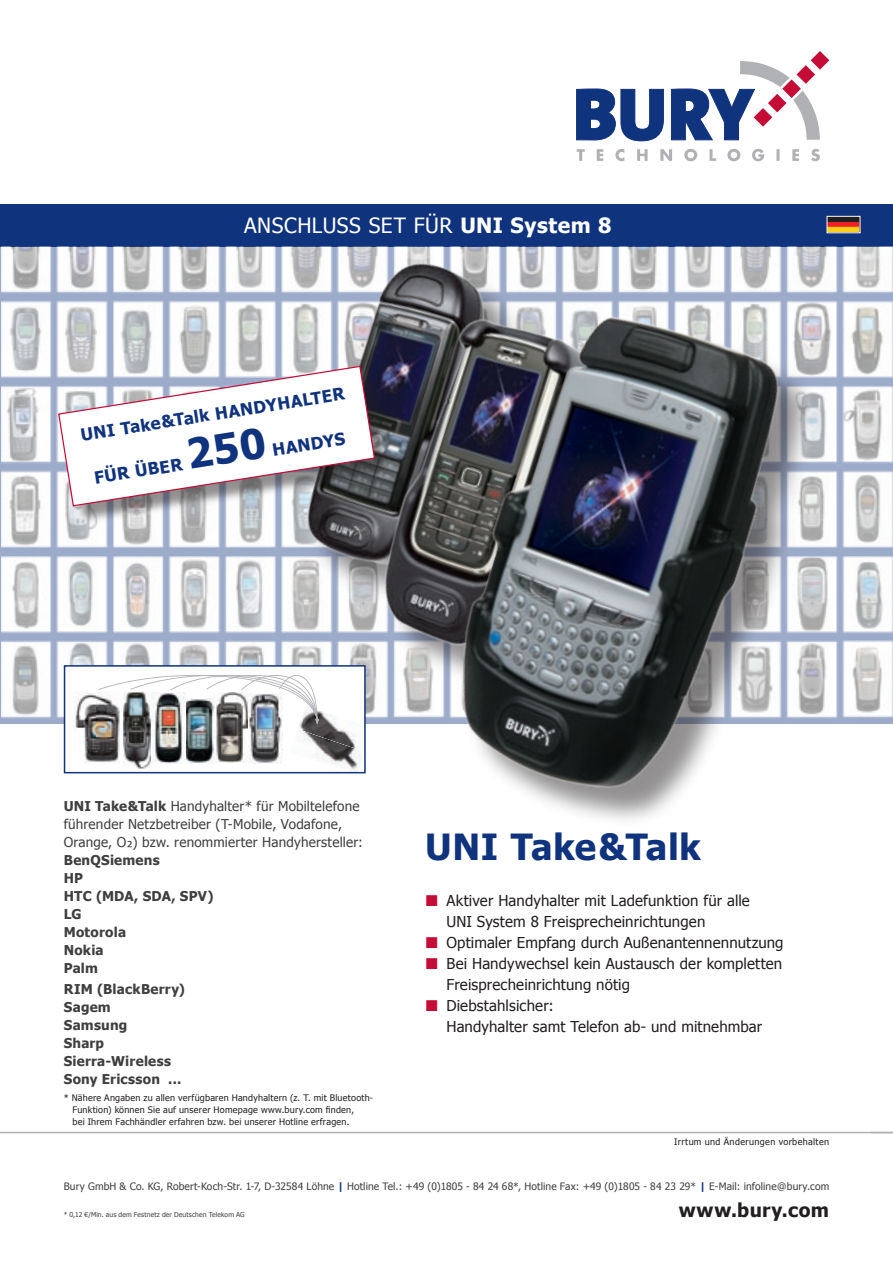
<style>
.page{position:relative;width:893px;height:1263px;background:#fff}
.page>*{position:absolute;margin:0;border:0;box-sizing:border-box;transform-origin:0 0}
.Tytul-duzy-nazwa-produktu{font:700 36px "Tahoma";letter-spacing:.01em;color:#10337e}
.tytul-w-belce{font:21px "Tahoma";letter-spacing:.025em;color:#fff}
.tytul-w-belce-2{font:700 19.05px "Tahoma";letter-spacing:.035em;color:#231f20}
.t1{font:700 16.8px "Tahoma";color:#10337e}
.Punkty-Futures{font:15px/21px "Tahoma";letter-spacing:.01em;color:#231f20}
.Text-podstawowy{font:13.5px/18px "Tahoma";letter-spacing:.015em;color:#3f3f40}
.Text-podstawowy-2{font:700 13.5px "Tahoma";letter-spacing:.015em;color:#3f3f40}
.Gwiazdki-odnosnik{font:10.2px "Tahoma";letter-spacing:.01em;color:#3f3f40}
.Gwiazdki-odnosnik-2{font:9px/12px "Tahoma";letter-spacing:.03em;color:#231f20}
.Gwiazdki-odnosnik-3{font:6.75px "Tahoma";letter-spacing:.02em;color:#3f3f40}
.s1{font-weight:700}
.s2{font-weight:700;color:#10337e}
</style>
<div class="page">
<hr style="left:0;top:1132px;width:893px;height:1px;background:#b0b1b5">
<svg style="left:577px;top:149px;width:8px;height:12px"></svg>
<svg style="left:597px;top:149px;width:6px;height:12px"></svg>
<svg style="left:615px;top:149px;width:9px;height:12px"></svg>
<svg style="left:637px;top:149px;width:11px;height:12px"></svg>
<svg style="left:660px;top:149px;width:12px;height:12px"></svg>
<svg style="left:684px;top:149px;width:13px;height:12px"></svg>
<svg style="left:709px;top:149px;width:7px;height:12px"></svg>
<svg style="left:727px;top:149px;width:13px;height:12px"></svg>
<svg style="left:752px;top:149px;width:12px;height:12px"></svg>
<svg style="left:776px;top:149px;width:3px;height:12px"></svg>
<svg style="left:792px;top:149px;width:7px;height:12px"></svg>
<svg style="left:811px;top:149px;width:9px;height:12px"></svg>
<svg style="left:576px;top:88px;width:88px;height:54px"></svg>
<svg style="left:671px;top:51px;width:158px;height:90px"></svg>
<div style="left:0;top:204px;width:893px;height:43px;background:#10337e"></div>
<img style="left:1px;top:247px;width:892px;height:477px">
<img style="left:279px;top:246px;width:241px;height:349px">
<img style="left:355px;top:299px;width:69px;height:370px">
<div style="left:463px;top:317px;width:358px;height:513px;background:#231f20;opacity:.5"></div>
<img style="left:424px;top:291px;width:382px;height:526px">
<div style="left:65px;top:666px;width:300px;height:107px;background:#fff"></div>
<img style="left:299px;top:710px;width:39px;height:19px">
<img style="left:299px;top:729px;width:61px;height:41px">
<img style="left:215px;top:724px;width:33px;height:38px">
<img style="left:248px;top:724px;width:35px;height:39px">
<img style="left:73px;top:693px;width:47px;height:71px">
<img style="left:185px;top:724px;width:30px;height:40px">
<img style="left:123px;top:724px;width:28px;height:45px">
<img style="left:151px;top:724px;width:33px;height:40px">
<img style="left:98px;top:675px;width:221px;height:49px">
<div style="left:64px;top:665px;width:302px;height:108px;border:2px solid #10337e"></div>
<svg style="left:829px;top:218px;width:29px;height:13px"></svg>
<div style="left:827px;top:216px;width:33px;height:17px;border:1px solid #fff"></div>
<div style="left:59px;top:367px;width:336px;height:159px;background:#231f20;opacity:.5"></div>
<svg style="left:57px;top:365px;width:319px;height:142px"></svg>
<svg style="left:59px;top:366px;width:315px;height:140px"></svg>
<p class="tytul-w-belce" style="left:244px;top:211px;width:369px">ANSCHLUSS SET FÜR <span class="s1">UNI System 8</span></p>
<p class="t1" style="left:79px;top:423px;width:269px;rotate:-9deg">UNI Take&amp;Talk HANDYHALTER</p>
<p class="t1" style="left:93px;top:466px;width:91px;rotate:-9deg">FÜR ÜBER</p>
<p class="t1" style="left:271px;top:438px;width:75px;rotate:-9deg">HANDYS</p>
<p class="Text-podstawowy" style="left:64px;top:796px;width:301px"><span class="s1">UNI Take&amp;Talk</span> Handyhalter* für Mobiltelefone führender Netzbetreiber (T-Mobile, Vodafone,<br>Orange, O²) bzw. renommierter Handyhersteller:</p>
<p class="Text-podstawowy-2" style="left:64px;top:850px;width:97px">BenQSiemens</p>
<p class="Text-podstawowy-2" style="left:64px;top:868px;width:21px">HP</p>
<p class="Text-podstawowy-2" style="left:64px;top:886px;width:151px">HTC (MDA, SDA, SPV)</p>
<p class="Text-podstawowy-2" style="left:64px;top:904px;width:19px">LG</p>
<p class="Text-podstawowy-2" style="left:64px;top:922px;width:64px">Motorola</p>
<p class="Text-podstawowy-2" style="left:64px;top:940px;width:41px">Nokia</p>
<p class="Text-podstawowy-2" style="left:64px;top:958px;width:36px">Palm</p>
<p class="Text-podstawowy-2" style="left:64px;top:979px;width:123px">RIM (BlackBerry)</p>
<p class="Text-podstawowy-2" style="left:64px;top:997px;width:49px">Sagem</p>
<p class="Text-podstawowy-2" style="left:64px;top:1015px;width:65px">Samsung</p>
<p class="Text-podstawowy-2" style="left:64px;top:1033px;width:42px">Sharp</p>
<p class="Text-podstawowy-2" style="left:64px;top:1051px;width:109px">Sierra-Wireless</p>
<p class="Text-podstawowy-2" style="left:64px;top:1069px;width:119px">Sony Ericsson ...</p>
<p class="Gwiazdki-odnosnik-2" style="left:72px;top:1091px;width:302px;text-indent:-9px">* Nähere Angaben zu allen verfügbaren Handyhaltern (z. T. mit Bluetooth-<br>Funktion) können Sie auf unserer Homepage www.bury.com finden,<br>bei Ihrem Fachhändler erfahren bzw. bei unserer Hotline erfragen.</p>
<p class="Tytul-duzy-nazwa-produktu" style="left:425px;top:822px;width:277px">UNI Take&amp;Talk</p>
<p class="Punkty-Futures" style="left:446px;top:889px;width:305px">Aktiver Handyhalter mit Ladefunktion für alle<br>UNI System 8 Freisprecheinrichtungen</p>
<p class="Punkty-Futures" style="left:446px;top:931px;width:339px">Optimaler Empfang durch Außenantennennutzung</p>
<p class="Punkty-Futures" style="left:446px;top:952px;width:337px">Bei Handywechsel kein Austausch der kompletten<br>Freisprecheinrichtung nötig</p>
<p class="Punkty-Futures" style="left:446px;top:994px;width:317px">Diebstahlsicher:<br>Handyhalter samt Telefon ab- und mitnehmbar</p>
<p class="Gwiazdki-odnosnik-2" style="left:674px;top:1135px;width:157px">Irrtum und Änderungen vorbehalten</p>
<p class="Gwiazdki-odnosnik" style="left:64px;top:1179px;width:767px">Bury GmbH &amp; Co. KG, Robert-Koch-Str. 1-7, D-32584 Löhne <span class="s2">|</span> Hotline Tel.: +49 (0)1805 - 84 24 68*, Hotline Fax: +49 (0)1805 - 84 23 29* <span class="s2">|</span> E-Mail: infoline@bury.com</p>
<p class="Gwiazdki-odnosnik-3" style="left:64px;top:1210px;width:182px">* 0,12 €/Min. aus dem Festnetz der Deutschen Telekom AG</p>
<p class="tytul-w-belce-2" style="left:679px;top:1197px;width:152px">www.bury.com</p>
</div>
